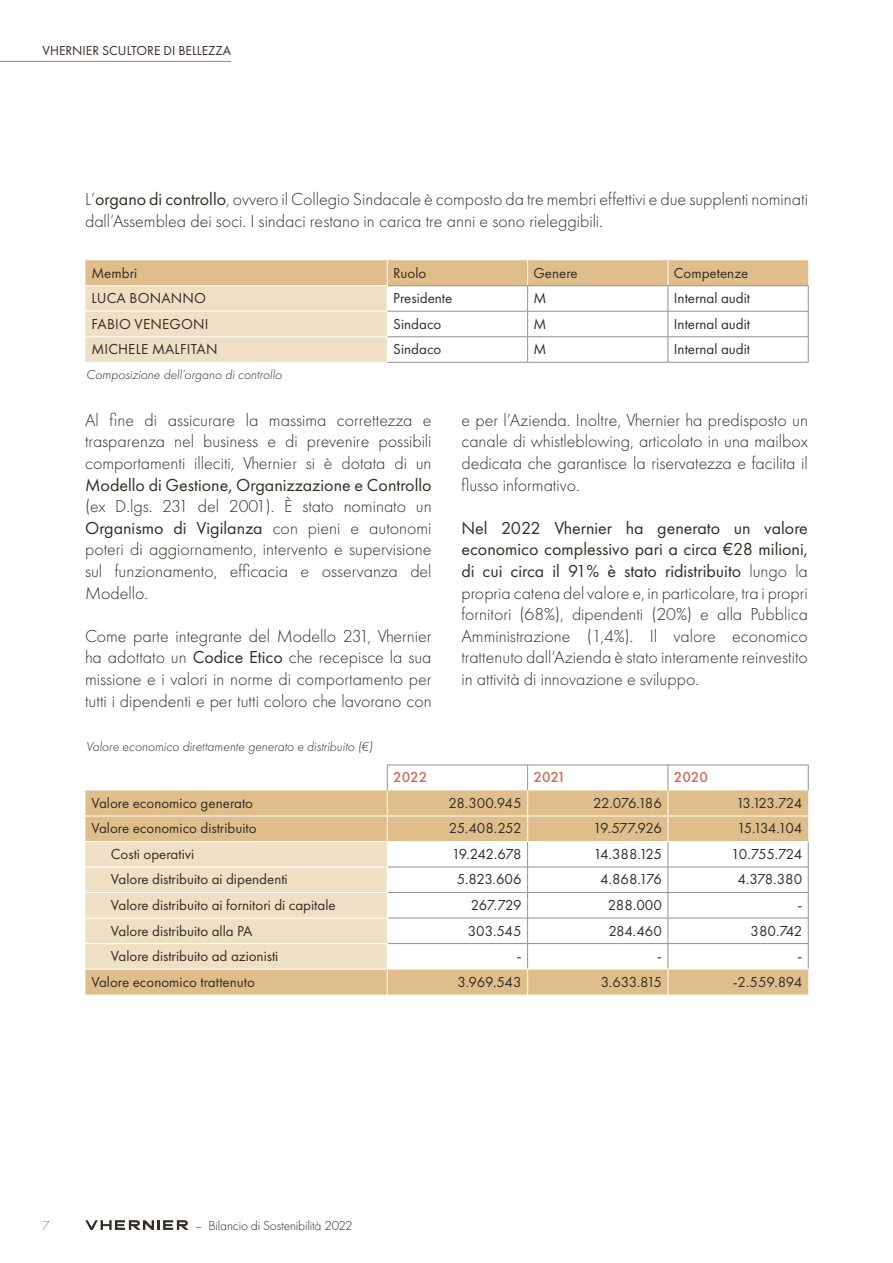
<style>
.page{position:relative;width:893px;height:1263px;background:#fff}
.page>*{position:absolute;margin:0;border:0;box-sizing:border-box;transform-origin:0 0}
.t1{font:300 18px/21.6px "Futura PT";color:#332d25;text-align:justify}
.t2{font:15px "Futura PT";color:#332d25}
.t3{font:500 15px "Futura PT";color:#d26850}
.t4{font:italic 300 13.5px "Futura PT";color:#332d25}
.t5{font:300 13.5px "Futura PT";letter-spacing:-.01em;color:#332d25}
.t6{font:13.5px "Futura PT";color:#332d25}
.t7{font:300 13.5px "Futura PT";color:#d26850}
.s1{font-weight:400}
</style>
<div class="page">
<svg style="left:388px;top:790px;width:420px;height:204px"></svg>
<hr style="left:387px;top:867px;width:141px;height:1px;background:#909190">
<hr style="left:528px;top:867px;width:140px;height:1px;background:#909190">
<hr style="left:668px;top:867px;width:140px;height:1px;background:#909190">
<hr style="left:387px;top:892px;width:141px;height:1px;background:#909190">
<hr style="left:528px;top:892px;width:140px;height:1px;background:#909190">
<hr style="left:668px;top:892px;width:140px;height:1px;background:#909190">
<hr style="left:387px;top:918px;width:141px;height:1px;background:#909190">
<hr style="left:528px;top:918px;width:140px;height:1px;background:#909190">
<hr style="left:668px;top:918px;width:140px;height:1px;background:#909190">
<hr style="left:387px;top:943px;width:141px;height:1px;background:#909190">
<hr style="left:528px;top:943px;width:140px;height:1px;background:#909190">
<hr style="left:668px;top:943px;width:140px;height:1px;background:#909190">
<hr style="left:387px;top:816px;width:141px;height:1px;background:#fff">
<hr style="left:528px;top:816px;width:140px;height:1px;background:#fff">
<hr style="left:668px;top:816px;width:140px;height:1px;background:#fff">
<svg style="left:527px;top:766px;width:1px;height:228px"></svg>
<svg style="left:668px;top:766px;width:1px;height:228px"></svg>
<hr style="left:387px;top:841px;width:141px;height:1px;background:#fff">
<hr style="left:528px;top:841px;width:140px;height:1px;background:#fff">
<hr style="left:668px;top:841px;width:140px;height:1px;background:#fff">
<hr style="left:387px;top:969px;width:141px;height:1px;background:#fff">
<hr style="left:528px;top:969px;width:140px;height:1px;background:#fff">
<hr style="left:668px;top:969px;width:140px;height:1px;background:#fff">
<hr style="left:387px;top:765px;width:141px;height:1px;background:#909190">
<hr style="left:528px;top:765px;width:140px;height:1px;background:#909190">
<hr style="left:668px;top:765px;width:140px;height:1px;background:#909190">
<svg style="left:85px;top:765px;width:303px;height:229px;background:#ecd8ba"></svg>
<svg style="left:808px;top:765px;width:1px;height:25px"></svg>
<svg style="left:808px;top:842px;width:1px;height:127px"></svg>
<hr style="left:387px;top:362px;width:141px;height:1px;background:#909190">
<hr style="left:528px;top:362px;width:140px;height:1px;background:#909190">
<hr style="left:668px;top:362px;width:140px;height:1px;background:#909190">
<svg style="left:85px;top:260px;width:724px;height:102px"></svg>
<hr style="left:387px;top:311px;width:141px;height:1px;background:#909190">
<hr style="left:387px;top:336px;width:141px;height:1px;background:#909190">
<svg style="left:85px;top:1220px;width:104px;height:10px"></svg>
<hr style="left:0;top:61px;width:231px;height:1px;background:#d26850">
<p class="t6" style="left:43px;top:43px;width:190px">VHERNIER SCULTORE DI BELLEZZA</p>
<p class="t1" style="left:85px;top:188px;width:724px">L’<span class="s1">organo di controllo</span>, ovvero il Collegio Sindacale è composto da tre membri effettivi e due supplenti nominati dall’Assemblea dei soci. I sindaci restano in carica tre anni e sono rieleggibili.</p>
<p class="t2" style="left:91px;top:264px;width:47px">Membri</p>
<p class="t2" style="left:393px;top:264px;width:35px">Ruolo</p>
<p class="t2" style="left:534px;top:264px;width:46px">Genere</p>
<p class="t2" style="left:674px;top:264px;width:76px">Competenze</p>
<p class="t2" style="left:91px;top:289px;width:116px">LUCA BONANNO</p>
<p class="t2" style="left:393px;top:289px;width:61px">Presidente</p>
<p class="t2" style="left:534px;top:289px;width:14px">M</p>
<p class="t2" style="left:674px;top:289px;width:78px">Internal audit</p>
<p class="t2" style="left:91px;top:315px;width:118px">FABIO VENEGONI</p>
<p class="t2" style="left:393px;top:315px;width:50px">Sindaco</p>
<p class="t2" style="left:534px;top:315px;width:14px">M</p>
<p class="t2" style="left:674px;top:315px;width:78px">Internal audit</p>
<p class="t2" style="left:91px;top:340px;width:128px">MICHELE MALFITAN</p>
<p class="t2" style="left:393px;top:340px;width:50px">Sindaco</p>
<p class="t2" style="left:534px;top:340px;width:14px">M</p>
<p class="t2" style="left:674px;top:340px;width:78px">Internal audit</p>
<p class="t4" style="left:86px;top:367px;width:197px">Composizione dell’organo di controllo</p>
<p class="t1" style="left:85px;top:409px;width:348px">Al fine di assicurare la massima correttezza e trasparenza nel business e di prevenire possibili comportamenti illeciti, Vhernier si è dotata di un <span class="s1">Modello di Gestione, Organizzazione e Controllo </span>(ex D.lgs. 231 del 2001). È stato nominato un <span class="s1">Organismo di Vigilanza</span> con pieni e autonomi poteri di aggiornamento, intervento e supervisione sul funzionamento, efficacia e osservanza del Modello.</p>
<p class="t1" style="left:85px;top:625px;width:348px">Come parte integrante del Modello 231, Vhernier ha adottato un <span class="s1">Codice Etico</span> che recepisce la sua missione e i valori in norme di comportamento per tutti i dipendenti e per tutti coloro che lavorano con</p>
<p class="t4" style="left:86px;top:738px;width:288px">Valore economico direttamente generato e distribuito (€)</p>
<p class="t1" style="left:461px;top:409px;width:348px">e per l’Azienda. Inoltre, Vhernier ha predisposto un canale di whistleblowing, articolato in una mailbox dedicata che garantisce la riservatezza e facilita il flusso informativo.</p>
<p class="t1" style="left:461px;top:517px;width:348px"><span class="s1">Nel 2022 Vhernier ha generato un valore economico complessivo pari a circa €28 milioni, di cui circa il 91% è stato ridistribuito</span> lungo la propria catena del valore e, in particolare, tra i propri fornitori (68%), dipendenti (20%) e alla Pubblica Amministrazione (1,4%). Il valore economico trattenuto dall’Azienda è stato interamente reinvestito in attività di innovazione e sviluppo.</p>
<p class="t3" style="left:393px;top:768px;width:36px">2022</p>
<p class="t3" style="left:534px;top:768px;width:34px">2021</p>
<p class="t3" style="left:674px;top:768px;width:36px">2020</p>
<p class="t2" style="left:91px;top:794px;width:163px">Valore economico generato</p>
<p class="t2" style="left:448px;top:794px;width:75px">28.300.945</p>
<p class="t2" style="left:593px;top:794px;width:70px">22.076.186</p>
<p class="t2" style="left:736px;top:794px;width:68px">13.123.724</p>
<p class="t2" style="left:91px;top:819px;width:167px">Valore economico distribuito</p>
<p class="t2" style="left:449px;top:819px;width:74px">25.408.252</p>
<p class="t2" style="left:593px;top:819px;width:70px">19.577.926</p>
<p class="t2" style="left:737px;top:819px;width:67px">15.134.104</p>
<p class="t2" style="left:111px;top:845px;width:85px">Costi operativi</p>
<p class="t2" style="left:452px;top:845px;width:71px">19.242.678</p>
<p class="t2" style="left:593px;top:845px;width:70px">14.388.125</p>
<p class="t2" style="left:731px;top:845px;width:72px">10.755.724</p>
<p class="t2" style="left:111px;top:870px;width:178px">Valore distribuito ai dipendenti</p>
<p class="t2" style="left:457px;top:870px;width:66px">5.823.606</p>
<p class="t2" style="left:600px;top:870px;width:63px">4.868.176</p>
<p class="t2" style="left:737px;top:870px;width:66px">4.378.380</p>
<p class="t2" style="left:111px;top:896px;width:226px">Valore distribuito ai fornitori di capitale</p>
<p class="t2" style="left:471px;top:896px;width:52px">267.729</p>
<p class="t2" style="left:608px;top:896px;width:55px">288.000</p>
<p class="t2" style="left:797px;top:896px;width:6px">-</p>
<p class="t2" style="left:111px;top:921px;width:143px">Valore distribuito alla PA</p>
<p class="t2" style="left:468px;top:921px;width:55px">303.545</p>
<p class="t2" style="left:608px;top:921px;width:55px">284.460</p>
<p class="t2" style="left:750px;top:921px;width:53px">380.742</p>
<p class="t2" style="left:111px;top:947px;width:169px">Valore distribuito ad azionisti</p>
<p class="t2" style="left:517px;top:947px;width:6px">-</p>
<p class="t2" style="left:657px;top:947px;width:6px">-</p>
<p class="t2" style="left:797px;top:947px;width:6px">-</p>
<p class="t2" style="left:91px;top:973px;width:165px">Valore economico trattenuto</p>
<p class="t2" style="left:457px;top:973px;width:66px">3.969.543</p>
<p class="t2" style="left:601px;top:973px;width:63px">3.633.815</p>
<p class="t2" style="left:733px;top:973px;width:71px">-2.559.894</p>
<p class="t7" style="left:43px;top:1218px;width:9px">7</p>
<p class="t5" style="left:195px;top:1218px;width:159px">– Bilancio di Sostenibilità 2022</p>
</div>
